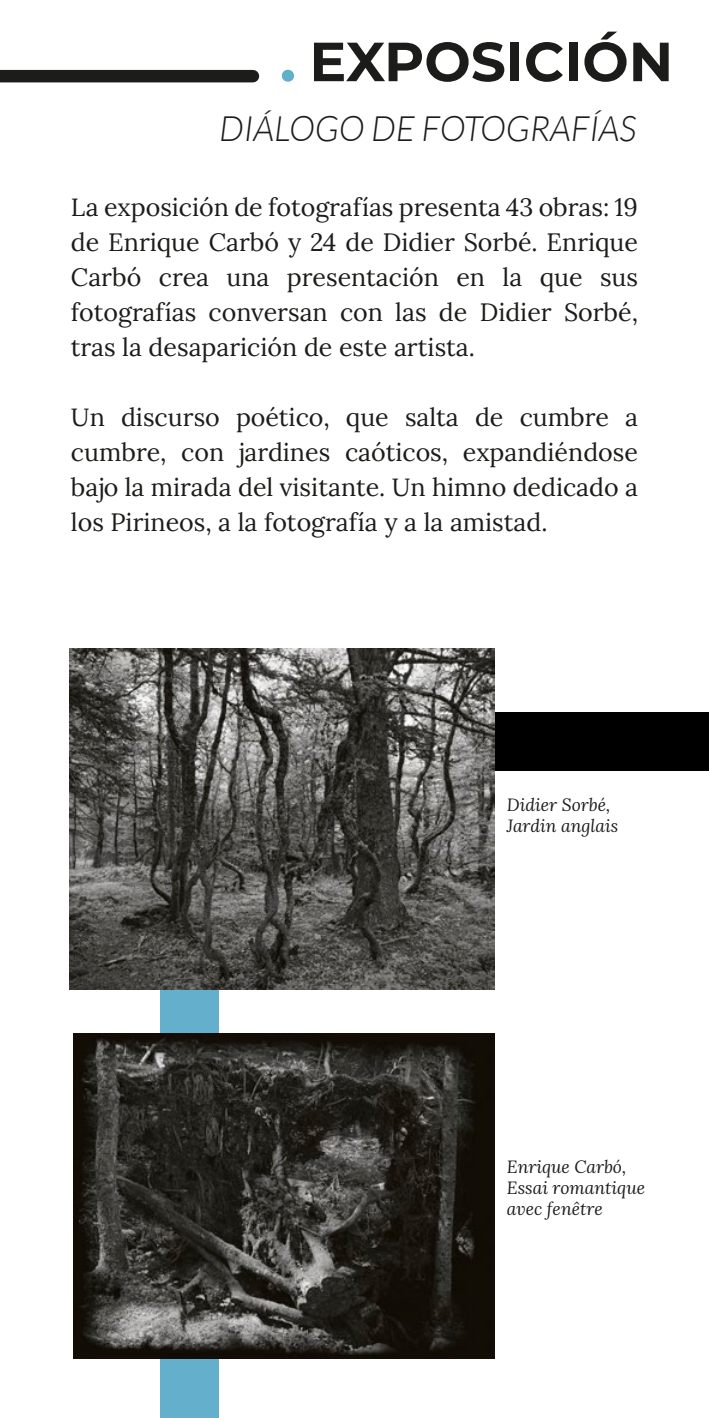
<style>
.page{position:relative;width:709px;height:1418px;background:#fff}
.page>*{position:absolute;margin:0;border:0;box-sizing:border-box;transform-origin:0 0}
.t1{font:700 55px "Montserrat";color:#1c1c1a}
.t2{font:italic 300 35px "Lato";color:#1c1c1a}
.t3{font:25px/35px "Lora";color:#1c1c1a;text-align:justify}
.t4{font:italic 17.5px "Lora";color:#1c1c1a}
.s1{font-family:"Lato";font-weight:900;font-size:69.75px;color:#5fb0cb}
</style>
<div class="page">
<div style="left:0;top:70px;width:253px;height:12px;background:#1c1c1a"></div>
<div style="left:161px;top:710px;width:58px;height:707px;background:#64afcb"></div>
<div style="left:111px;top:712px;width:598px;height:58px;background:#000"></div>
<img style="left:69px;top:649px;width:425px;height:340px">
<img style="left:73px;top:1033px;width:421px;height:325px">
<p class="t1" style="left:280px;top:22px;width:395px"><span class="s1">.</span> EXPOSICIÓN</p>
<p class="t2" style="left:219px;top:110px;width:418px">DIÁLOGO DE FOTOGRAFÍAS</p>
<p class="t3" style="left:71px;top:188px;width:568px">La exposición de fotografías presenta 43 obras: 19 de Enrique Carbó y 24 de Didier Sorbé. Enrique Carbó crea una presentación en la que sus fotografías conversan con las de Didier Sorbé, tras la desaparición de este artista.</p>
<p class="t3" style="left:71px;top:398px;width:568px">Un discurso poético, que salta de cumbre a cumbre, con jardines caóticos, expandiéndose bajo la mirada del visitante. Un himno dedicado a los Pirineos, a la fotografía y a la amistad.</p>
<p class="t4" style="left:507px;top:792px;width:105px">Didier Sorbé,</p>
<p class="t4" style="left:507px;top:813px;width:113px">Jardin anglais</p>
<p class="t4" style="left:507px;top:1154px;width:121px">Enrique Carbó,</p>
<p class="t4" style="left:507px;top:1175px;width:140px">Essai romantique</p>
<p class="t4" style="left:507px;top:1196px;width:97px">avec fenêtre</p>
</div>
